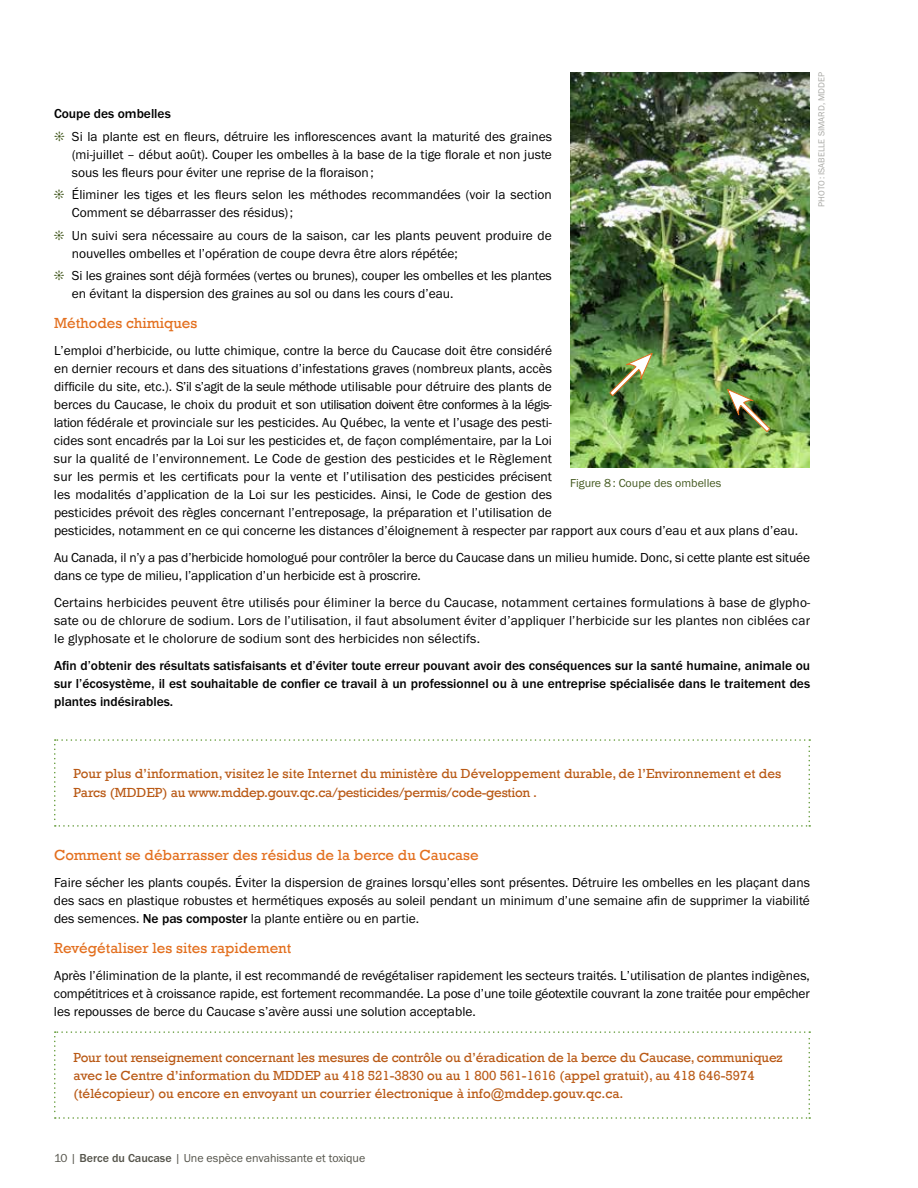
<style>
.page{position:relative;width:918px;height:1188px;background:#fff}
.page>*{position:absolute;margin:0;border:0;box-sizing:border-box;transform-origin:0 0}
.t1{font:15px "Rockwell";color:#e36f1e}
.t2{font:13.5px/18px "Franklin Gothic";color:#000}
.t3{font:13.5px/18px "Rockwell";color:#b95915}
.t4{font:700 13.5px/18px "Franklin Gothic";color:#000;text-align:justify}
.t5{font:12px "Franklin Gothic";color:#54534a}
.t6{font:12px "Franklin Gothic";color:#455a21}
.t7{font:9px "Franklin Gothic";color:#a9a9a5}
.s1{font-weight:700}
.s2{color:#455a21}
</style>
<div class="page">
<img style="left:570px;top:72px;width:240px;height:396px">
<svg style="left:54px;top:1031px;width:756px;height:88px"></svg>
<svg style="left:609px;top:353px;width:44px;height:44px;background:#84a25b"></svg>
<img style="left:727px;top:389px;width:44px;height:44px">
<svg style="left:54px;top:739px;width:756px;height:88px"></svg>
<p class="t2" style="left:54px;top:103px;width:500px;line-height:22.5px"><span class="s1">Coupe des ombelles<br></span><span class="s2">❊</span> Si la plante est en fleurs, détruire les inflorescences avant la maturité des graines</p>
<p class="t2" style="left:72px;top:145px;width:482px">(mi-juillet – début août). Couper les ombelles à la base de la tige florale et non juste sous les fleurs pour éviter une reprise de la floraison ;</p>
<p class="t2" style="left:72px;top:186px;width:481px;text-indent:-18px"><span class="s2">❊</span> Éliminer les tiges et les fleurs selon les méthodes recommandées (voir la section<br>Comment se débarrasser des résidus) ;</p>
<p class="t2" style="left:72px;top:226px;width:482px;text-indent:-18px"><span class="s2">❊</span> Un suivi sera nécessaire au cours de la saison, car les plants peuvent produire de nouvelles ombelles et l’opération de coupe devra être alors répétée;</p>
<p class="t2" style="left:72px;top:267px;width:482px;text-indent:-18px"><span class="s2">❊</span> Si les graines sont déjà formées (vertes ou brunes), couper les ombelles et les plantes en évitant la dispersion des graines au sol ou dans les cours d’eau.</p>
<p class="t1" style="left:54px;top:314px;width:145px">Méthodes chimiques</p>
<p class="t2" style="left:54px;top:342px;width:746px">L’emploi d’herbicide, ou lutte chimique, contre la berce du Caucase doit être considéré<br>en dernier recours et dans des situations d’infestations graves (nombreux plants, accès<br>difficile du site, etc.). S’il s’agit de la seule méthode utilisable pour détruire des plants de<br>berces du Caucase, le choix du produit et son utilisation doivent être conformes à la légis-<br>lation fédérale et provinciale sur les pesticides. Au Québec, la vente et l’usage des pesti-<br>cides sont encadrés par la Loi sur les pesticides et, de façon complémentaire, par la Loi<br>sur la qualité de l’environnement. Le Code de gestion des pesticides et le Règlement<br>sur les permis et les certificats pour la vente et l’utilisation des pesticides précisent<br>les modalités d’application de la Loi sur les pesticides. Ainsi, le Code de gestion des<br>pesticides prévoit des règles concernant l’entreposage, la préparation et l’utilisation de<br>pesticides, notamment en ce qui concerne les distances d’éloignement à respecter par rapport aux cours d’eau et aux plans d’eau.</p>
<p class="t2" style="left:54px;top:549px;width:758px">Au Canada, il n’y a pas d’herbicide homologué pour contrôler la berce du Caucase dans un milieu humide. Donc, si cette plante est située dans ce type de milieu, l’application d’un herbicide est à proscrire.</p>
<p class="t2" style="left:54px;top:594px;width:758px;text-align:justify">Certains herbicides peuvent être utilisés pour éliminer la berce du Caucase, notamment certaines formulations à base de glypho&shy;sate ou de chlorure de sodium. Lors de l’utilisation, il faut absolument éviter d’appliquer l’herbicide sur les plantes non ciblées car le glyphosate et le cholorure de sodium sont des herbicides non sélectifs.</p>
<p class="t4" style="left:54px;top:657px;width:758px">Afin d’obtenir des résultats satisfaisants et d’éviter toute erreur pouvant avoir des conséquences sur la santé humaine, animale ou sur l’écosystème, il est souhaitable de confier ce travail à un professionnel ou à une entreprise spécialisée dans le traitement des plantes indésirables.</p>
<p class="t6" style="left:570px;top:477px;width:153px">Figure 8 : Coupe des ombelles</p>
<p class="t7" style="left:816px;top:207px;width:136px;rotate:-90deg">PHOTO : Isabelle simard, MDDEP</p>
<p class="t3" style="left:74px;top:764px;width:709px;line-height:19.5px">Pour plus d’information, visitez le site Internet du ministère du Développement durable, de l’Environnement et des<br>Parcs (MDDEP) au www.mddep.gouv.qc.ca/pesticides/permis/code-gestion .</p>
<p class="t1" style="left:54px;top:846px;width:426px">Comment se débarrasser des résidus de la berce du Caucase</p>
<p class="t2" style="left:54px;top:873px;width:758px;text-align:justify">Faire sécher les plants coupés. Éviter la dispersion de graines lorsqu’elles sont présentes. Détruire les ombelles en les plaçant dans des sacs en plastique robustes et hermétiques exposés au soleil pendant un minimum d’une semaine afin de supprimer la viabilité des semences. <span class="s1">Ne pas composter</span> la plante entière ou en partie.</p>
<p class="t1" style="left:54px;top:939px;width:239px">Revégétaliser les sites rapidement</p>
<p class="t2" style="left:54px;top:966px;width:758px;text-align:justify">Après l’élimination de la plante, il est recommandé de revégétaliser rapidement les secteurs traités. L’utilisation de plantes indigènes, compétitrices et à croissance rapide, est fortement recommandée. La pose d’une toile géotextile couvrant la zone traitée pour empêcher les repousses de berce du Caucase s’avère aussi une solution acceptable.</p>
<p class="t3" style="left:73px;top:1048px;width:711px">Pour tout renseignement concernant les mesures de contrôle ou d’éradication de la berce du Caucase, communiquez avec le Centre d’information du MDDEP au 418 521-3830 ou au 1 800 561-1616 (appel gratuit), au 418 646-5974 (télécopieur) ou encore en envoyant un courrier électronique à info@mddep.gouv.qc.ca.</p>
<p class="t5" style="left:54px;top:1151px;width:313px">10 | <span class="s1">Berce du Caucase</span> | Une espèce envahissante et toxique</p>
</div>
